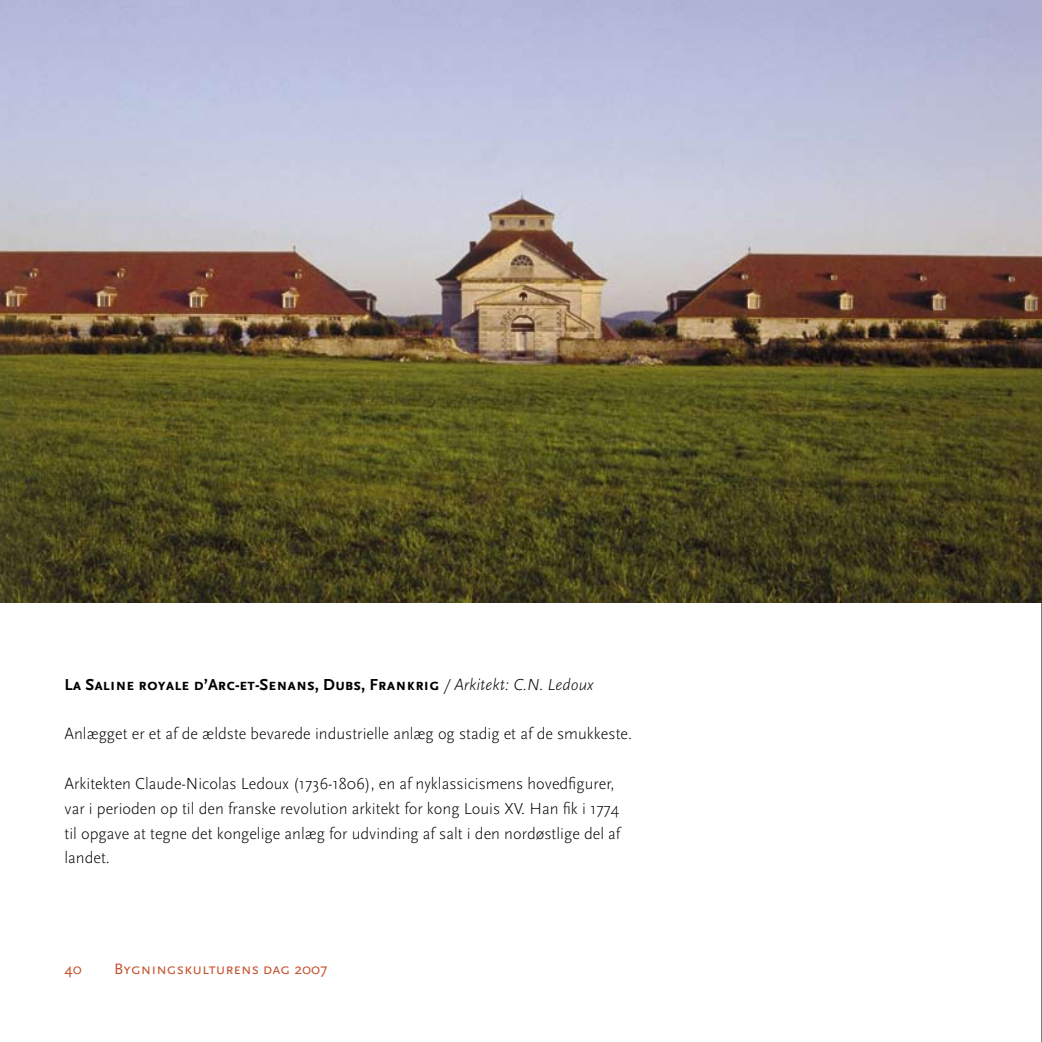
<style>
.page{position:relative;width:1042px;height:1042px;background:#fff}
.page>*{position:absolute;margin:0;border:0;box-sizing:border-box;transform-origin:0 0}
.t1{font:300 16.62px/24.8px "Scala Sans";color:#000}
.t2{font:700 16.62px "Scala Sans Caps";color:#000}
.t3{font:15.75px "Scala Sans Caps";color:#c4512c}
.t4{font:15.75px "Scala Sans";color:#c4512c}
.s1{font-family:"Scala Sans";font-weight:300;font-style:italic}
</style>
<div class="page">
<hr style="left:1041px;top:0;width:1px;height:1042px;background:#000">
<img style="left:0;top:0;width:1042px;height:603px">
<p class="t2" style="left:64px;top:675px;width:531px">La Saline royale d’Arc-et-Senans, Dubs, Frankrig <span class="s1">/ Arkitekt: C.N. Ledoux</span></p>
<p class="t1" style="left:64px;top:722px;width:569px">Anlægget er et af de ældste bevarede industrielle anlæg og stadig et af de smukkeste.</p>
<p class="t1" style="left:64px;top:771px;width:557px">Arkitekten Claude-Nicolas Ledoux (1736-1806), en af nyklassicismens hovedfigurer, var i perioden op til den franske revolution arkitekt for kong Louis XV. Han fik i 1774 til opgave at tegne det kongelige anlæg for udvinding af salt i den nordøstlige del af landet.</p>
<p class="t4" style="left:64px;top:960px;width:19px">40</p>
<p class="t3" style="left:114px;top:961px;width:215px">Bygningskulturens dag 2007</p>
</div>
